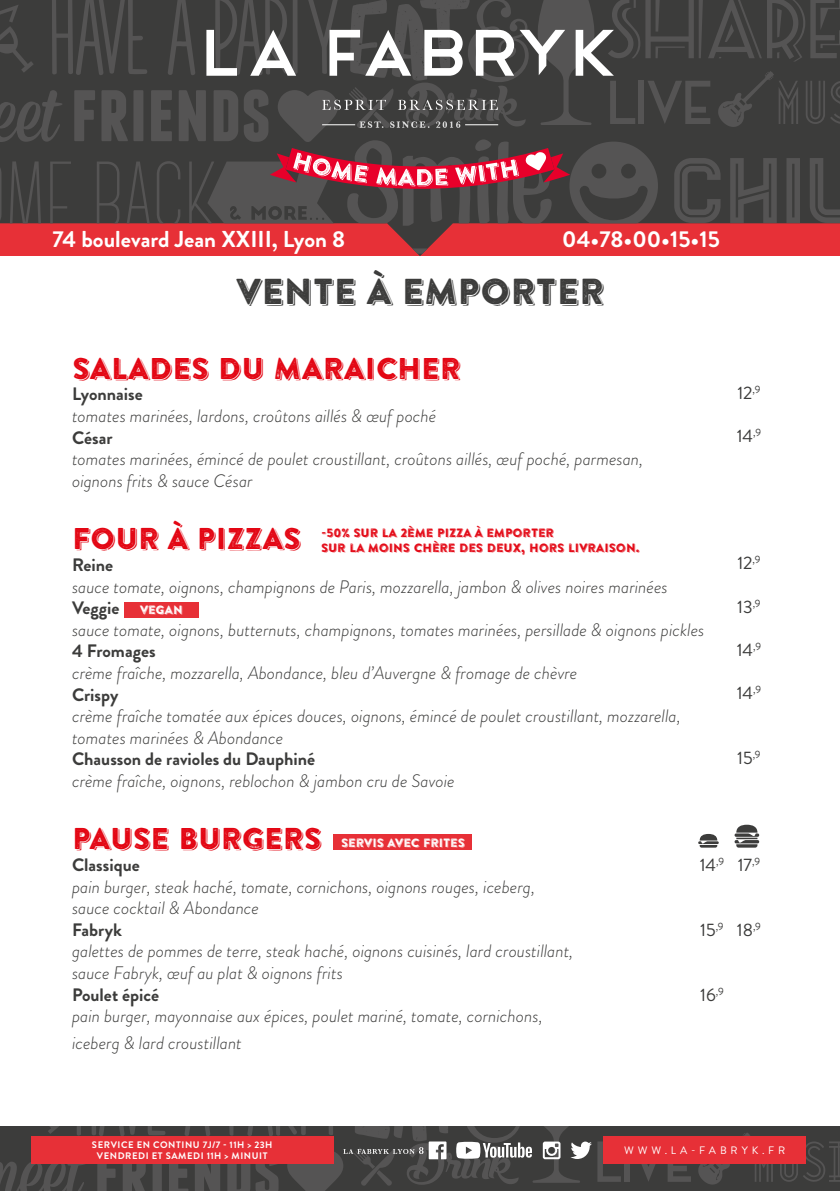
<style>
.page{position:relative;width:840px;height:1191px;background:#fff}
.page>*{position:absolute;margin:0;border:0;box-sizing:border-box;transform-origin:0 0}
.t1{font:36px "Brandon Printed One Shadow";color:#3c3c3b}
.t2{font:30px "Brandon Printed One Shadow";color:#e30613}
.t3{font:700 23px "Brandon Grotesque";color:#fff}
.t4{font:italic 300 18px/21.6px "Brandon Grotesque";color:#3c3c3b}
.t5{font:700 18px "Brandon Grotesque";color:#3c3c3b}
.t6{font:18px "Brandon Grotesque";color:#3c3c3b}
.t7{font:12px/14.4px "Brandon Printed One Shadow";color:#e30613}
.t8{font:12px "Brandon Printed One Shadow";color:#fff}
.t9{font:10.8px "Brandon Grotesque";letter-spacing:.36em;color:#fff}
.t10{font:700 9.4px/11.4px "Brandon Grotesque";letter-spacing:.06em;color:#fff;text-align:center}
</style>
<div class="page">
<div style="left:0;top:1126px;width:839px;height:65px;background:#3c3c3b"></div>
<svg style="left:77px;top:1126px;width:88px;height:10px"></svg>
<svg style="left:185px;top:1126px;width:25px;height:10px"></svg>
<svg style="left:48px;top:1126px;width:11px;height:8px"></svg>
<svg style="left:97px;top:1164px;width:19px;height:27px"></svg>
<svg style="left:123px;top:1164px;width:39px;height:27px"></svg>
<svg style="left:169px;top:1164px;width:19px;height:27px"></svg>
<svg style="left:195px;top:1164px;width:25px;height:27px"></svg>
<div style="left:623px;top:1141px;width:6px;height:40px;background:#555454"></div>
<svg style="left:641px;top:1164px;width:49px;height:17px"></svg>
<svg style="left:780px;top:1141px;width:59px;height:40px"></svg>
<svg style="left:698px;top:1133px;width:74px;height:51px"></svg>
<div style="left:603px;top:1136px;width:202px;height:28px;background:#e73037"></div>
<svg style="left:227px;top:1126px;width:393px;height:65px"></svg>
<div style="left:31px;top:1136px;width:302px;height:28px;background:#e73037"></div>
<svg style="left:698px;top:834px;width:20px;height:13px"></svg>
<svg style="left:734px;top:824px;width:24px;height:23px"></svg>
<div style="left:0;top:230px;width:839px;height:26px;background:#e73037"></div>
<svg style="left:614px;top:245px;width:95px;height:11px"></svg>
<svg style="left:729px;top:246px;width:28px;height:10px"></svg>
<svg style="left:777px;top:246px;width:62px;height:10px"></svg>
<div style="left:0;top:248px;width:232px;height:8px;background:#e73037"></div>
<svg style="left:359px;top:248px;width:38px;height:8px"></svg>
<svg style="left:412px;top:248px;width:15px;height:6px"></svg>
<svg style="left:455px;top:247px;width:35px;height:9px"></svg>
<div style="left:333px;top:834px;width:139px;height:16px;background:#e73037"></div>
<div style="left:124px;top:602px;width:74px;height:16px;background:#e73037"></div>
<svg style="left:0;top:1162px;width:85px;height:29px"></svg>
<svg style="left:0;top:0;width:840px;height:230px;background:#564c4c"></svg>
<p class="t3" style="left:52px;top:223px;width:294px">74 boulevard Jean XXIII, Lyon 8</p>
<p class="t3" style="left:562px;top:223px;width:159px">04•78•00•15•15</p>
<h1 class="t1" style="left:235px;top:269px;width:370px">VENTE À EMPORTER</h1>
<h2 class="t2" style="left:72px;top:349px;width:390px">SALADES DU MARAICHER</h2>
<p class="t5" style="left:72px;top:382px;width:72px">Lyonnaise</p>
<p class="t4" style="left:72px;top:405px;width:365px">tomates marinées, lardons, croûtons aillés &amp; œuf poché</p>
<p class="t5" style="left:72px;top:425px;width:42px">César</p>
<p class="t4" style="left:72px;top:448px;width:572px">tomates marinées, émincé de poulet croustillant, croûtons aillés, œuf poché, parmesan, oignons frits &amp; sauce César</p>
<h2 class="t2" style="left:72px;top:520px;width:230px">FOUR À PIZZAS</h2>
<p class="t5" style="left:72px;top:552px;width:43px">Reine</p>
<p class="t4" style="left:72px;top:575px;width:597px">sauce tomate, oignons, champignons de Paris, mozzarella, jambon &amp; olives noires marinées</p>
<p class="t5" style="left:72px;top:595px;width:49px">Veggie</p>
<p class="t4" style="left:72px;top:619px;width:633px">sauce tomate, oignons, butternuts, champignons, tomates marinées, persillade &amp; oignons pickles</p>
<p class="t5" style="left:72px;top:638px;width:85px">4 Fromages</p>
<p class="t4" style="left:72px;top:662px;width:506px">crème fraîche, mozzarella, Abondance, bleu d’Auvergne &amp; fromage de chèvre</p>
<p class="t5" style="left:72px;top:682px;width:48px">Crispy</p>
<p class="t4" style="left:72px;top:705px;width:610px">crème fraîche tomatée aux épices douces, oignons, émincé de poulet croustillant, mozzarella, tomates marinées &amp; Abondance</p>
<p class="t5" style="left:72px;top:746px;width:244px">Chausson de ravioles du Dauphiné</p>
<p class="t4" style="left:72px;top:770px;width:384px">crème fraîche, oignons, reblochon &amp; jambon cru de Savoie</p>
<h2 class="t2" style="left:72px;top:820px;width:251px">PAUSE BURGERS</h2>
<p class="t5" style="left:72px;top:852px;width:69px">Classique</p>
<p class="t4" style="left:72px;top:875px;width:464px">pain burger, steak haché, tomate, cornichons, oignons rouges, iceberg, sauce cocktail &amp; Abondance</p>
<p class="t5" style="left:72px;top:917px;width:51px">Fabryk</p>
<p class="t4" style="left:72px;top:940px;width:502px">galettes de pommes de terre, steak haché, oignons cuisinés, lard croustillant, sauce Fabryk, œuf au plat &amp; oignons frits</p>
<p class="t5" style="left:72px;top:982px;width:89px">Poulet épicé</p>
<p class="t4" style="left:72px;top:1003px;width:472px;line-height:26.4px">pain burger, mayonnaise aux épices, poulet mariné, tomate, cornichons, iceberg &amp; lard croustillant</p>
<p class="t7" style="left:321px;top:526px;width:320px">-50% SUR LA 2ÈME PIZZA À EMPORTER<br>SUR LA MOINS CHÈRE DES DEUX, HORS LIVRAISON.</p>
<p class="t8" style="left:140px;top:602px;width:44px">VEGAN</p>
<p class="t8" style="left:341px;top:834px;width:125px">SERVIS AVEC FRITES</p>
<p class="t6" style="left:699px;top:852px;width:26px">14<sup>,9</sup></p>
<p class="t6" style="left:699px;top:917px;width:25px">15<sup>,9</sup></p>
<p class="t6" style="left:699px;top:982px;width:25px">16<sup>,9</sup></p>
<p class="t6" style="left:737px;top:380px;width:25px">12<sup>,9</sup></p>
<p class="t6" style="left:736px;top:424px;width:26px">14<sup>,9</sup></p>
<p class="t6" style="left:737px;top:551px;width:25px">12<sup>,9</sup></p>
<p class="t6" style="left:736px;top:594px;width:25px">13<sup>,9</sup></p>
<p class="t6" style="left:736px;top:637px;width:26px">14<sup>,9</sup></p>
<p class="t6" style="left:736px;top:680px;width:26px">14<sup>,9</sup></p>
<p class="t6" style="left:736px;top:745px;width:25px">15<sup>,9</sup></p>
<p class="t6" style="left:737px;top:852px;width:24px">17<sup>,9</sup></p>
<p class="t6" style="left:736px;top:917px;width:26px">18<sup>,9</sup></p>
<p class="t10" style="left:92px;top:1139px;width:182px">SERVICE EN CONTINU 7J/7 - 11H &gt; 23H<br>VENDREDI ET SAMEDI 11H &gt; MINUIT</p>
<p class="t9" style="left:624px;top:1143px;width:163px">WWW.LA-FABRYK.FR</p>
</div>
